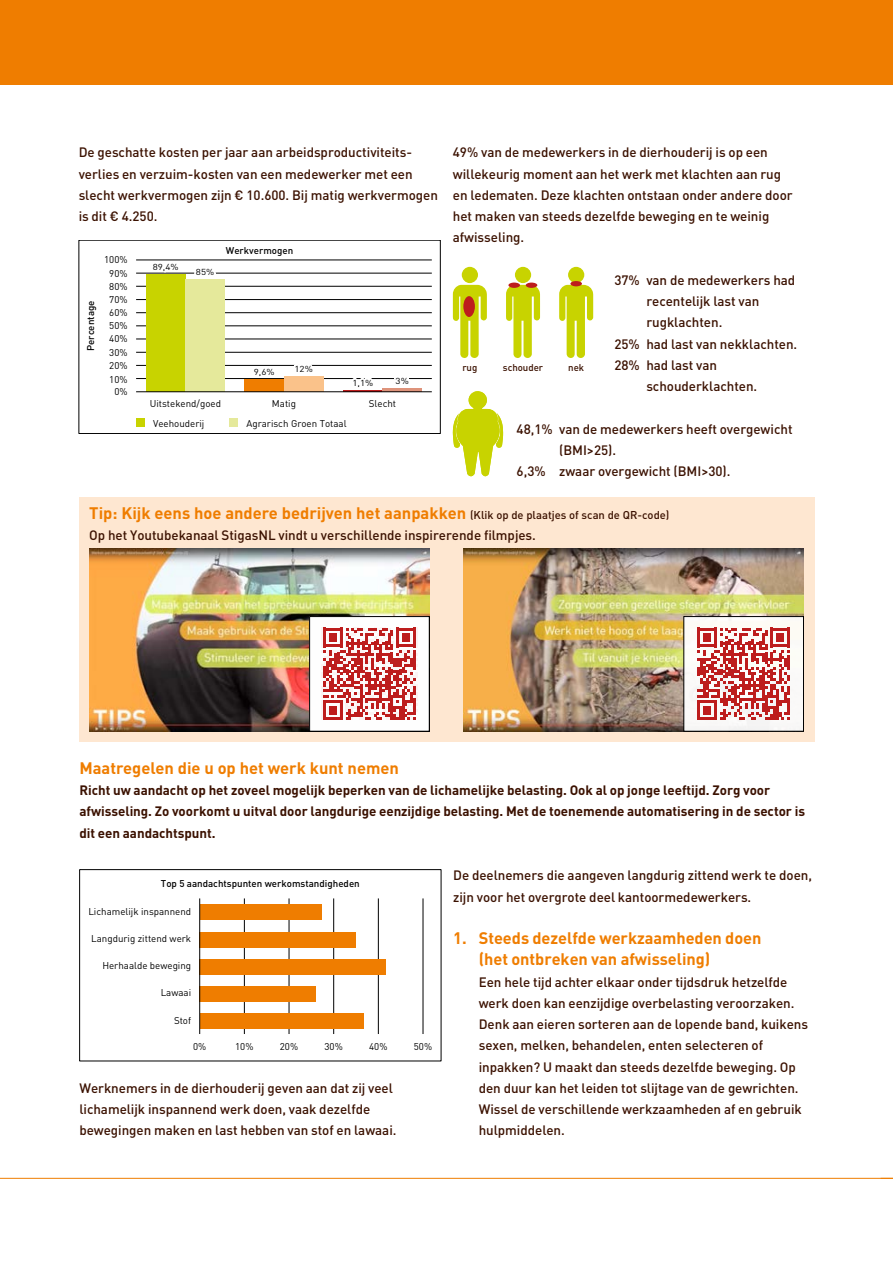
<style>
.page{position:relative;width:893px;height:1263px;background:#fff}
.page>*{position:absolute;margin:0;border:0;box-sizing:border-box;transform-origin:0 0}
.Colland_Kop{font:700 16.5px "DIN";color:#ef7d00}
.Colland_Body_Tekst{font:700 16.5px/21.3px "DIN";letter-spacing:-.005em;color:#ef7d00}
.Colland_Body_Tekst-2{font:500 13.5px/21.3px "DIN";letter-spacing:-.005em;color:#3b1100}
.Colland_Body_Tekst-3{font:700 13.5px/21.3px "DIN";letter-spacing:-.005em;color:#3b1100}
.t1{font:9.75px "DIN";color:#000}
.t2{font:500 9.75px "DIN";color:#000}
.t3{font:500 9.75px "DIN";letter-spacing:-.005em;color:#3b1100}
.t4{font:8.55px "DIN";color:#000;scale:1.13 1}
.s1{font-weight:500;font-size:11.25px;color:#3b1100}
</style>
<div class="page">
<div style="left:0;top:0;width:893px;height:85px;background:#ef7d00"></div>
<hr style="left:0;top:1178px;width:893px;height:1px;background:#ef7d00">
<hr style="left:136px;top:260px;width:296px;height:1px;background:#000">
<hr style="left:136px;top:273px;width:296px;height:1px;background:#000">
<hr style="left:136px;top:286px;width:296px;height:1px;background:#000">
<hr style="left:136px;top:299px;width:296px;height:1px;background:#000">
<hr style="left:136px;top:312px;width:296px;height:1px;background:#000">
<hr style="left:136px;top:326px;width:296px;height:1px;background:#000">
<hr style="left:136px;top:339px;width:296px;height:1px;background:#000">
<hr style="left:136px;top:352px;width:296px;height:1px;background:#000">
<hr style="left:136px;top:365px;width:296px;height:1px;background:#000">
<hr style="left:136px;top:378px;width:296px;height:1px;background:#000">
<div style="left:146px;top:274px;width:39px;height:118px;background:#c8d300"></div>
<div style="left:245px;top:379px;width:39px;height:13px;background:#ef7d00"></div>
<hr style="left:343px;top:390px;width:40px;height:2px;background:#bd1d1d">
<div style="left:185px;top:280px;width:40px;height:112px;background:#e5e99b"></div>
<div style="left:284px;top:376px;width:39px;height:16px;background:#fac28a"></div>
<hr style="left:383px;top:388px;width:39px;height:4px;background:#de937b">
<hr style="left:136px;top:391px;width:296px;height:1px;background:#000">
<div style="left:136px;top:419px;width:9px;height:8px;background:#c8d300"></div>
<div style="left:229px;top:419px;width:9px;height:8px;background:#e5e99b"></div>
<div style="left:79px;top:240px;width:362px;height:194px;border:1px solid #000"></div>
<svg style="left:248px;top:364px;width:31px;height:15px"></svg>
<svg style="left:291px;top:364px;width:26px;height:2px"></svg>
<svg style="left:349px;top:378px;width:28px;height:15px"></svg>
<svg style="left:386px;top:378px;width:27px;height:2px"></svg>
<svg style="left:146px;top:259px;width:37px;height:15px"></svg>
<svg style="left:189px;top:272px;width:29px;height:8px"></svg>
<svg style="left:453px;top:285px;width:34px;height:73px"></svg>
<div style="left:462px;top:267px;width:16px;height:16px;background:#c8d300;border-radius:50%"></div>
<div style="left:463px;top:296px;width:12px;height:21px;background:#bd1d1d;border-radius:50%"></div>
<svg style="left:506px;top:285px;width:34px;height:73px"></svg>
<div style="left:515px;top:267px;width:16px;height:16px;background:#c8d300;border-radius:50%"></div>
<div style="left:508px;top:283px;width:12px;height:5px;background:#bd1d1d;border-radius:50%"></div>
<div style="left:526px;top:283px;width:11px;height:5px;background:#bd1d1d;border-radius:50%"></div>
<svg style="left:559px;top:285px;width:34px;height:73px"></svg>
<div style="left:568px;top:267px;width:16px;height:16px;background:#c8d300;border-radius:50%"></div>
<div style="left:570px;top:281px;width:12px;height:5px;background:#bd1d1d;border-radius:50%"></div>
<svg style="left:453px;top:391px;width:50px;height:86px"></svg>
<div style="left:79px;top:497px;width:735px;height:245px;background:#fee7d1"></div>
<img style="left:89px;top:548px;width:340px;height:183px">
<div style="left:310px;top:616px;width:119px;height:115px;background:#fff"></div>
<svg style="left:321px;top:628px;width:97px;height:92px"></svg>
<div style="left:309px;top:616px;width:120px;height:115px;border:1px solid #000"></div>
<img style="left:463px;top:548px;width:341px;height:183px">
<div style="left:684px;top:616px;width:119px;height:115px;background:#fbfaf7"></div>
<svg style="left:697px;top:628px;width:93px;height:92px"></svg>
<div style="left:684px;top:616px;width:120px;height:115px;border:1px solid #000"></div>
<div style="left:79px;top:869px;width:362px;height:192px;border:1px solid #000"></div>
<hr style="left:244px;top:898px;width:1px;height:136px;background:#000">
<hr style="left:289px;top:898px;width:1px;height:136px;background:#000">
<hr style="left:333px;top:898px;width:1px;height:136px;background:#000">
<hr style="left:423px;top:898px;width:1px;height:136px;background:#000">
<hr style="left:378px;top:898px;width:1px;height:136px;background:#000">
<div style="left:200px;top:905px;width:122px;height:15px;background:#ef7d00"></div>
<div style="left:200px;top:932px;width:156px;height:15px;background:#ef7d00"></div>
<div style="left:200px;top:959px;width:186px;height:15px;background:#ef7d00"></div>
<div style="left:200px;top:986px;width:116px;height:15px;background:#ef7d00"></div>
<div style="left:200px;top:1013px;width:163px;height:16px;background:#ef7d00"></div>
<hr style="left:199px;top:898px;width:1px;height:136px;background:#000">
<p class="Colland_Body_Tekst-2" style="left:79px;top:141px;width:361px">De geschatte kosten per jaar aan arbeidsproductiviteits&shy;verlies en verzuim-kosten van een medewerker met een slecht werkvermogen zijn € 10.600. Bij matig werkvermogen is dit € 4.250.</p>
<p class="Colland_Body_Tekst-2" style="left:453px;top:141px;width:341px">49% van de medewerkers in de dierhouderij is op een willekeurig moment aan het werk met klachten aan rug en ledematen. Deze klachten ontstaan onder andere door het maken van steeds dezelfde beweging en te weinig afwisseling.</p>
<p class="Colland_Body_Tekst-2" style="left:646px;top:269px;width:151px;text-indent:-32px">37% van de medewerkers had recentelijk last van rugklachten.</p>
<p class="Colland_Body_Tekst-2" style="left:614px;top:333px;width:184px">25% had last van nekklachten.</p>
<p class="Colland_Body_Tekst-2" style="left:646px;top:354px;width:112px;text-indent:-32px">28% had last van schouderklachten.</p>
<p class="Colland_Body_Tekst-2" style="left:559px;top:418px;width:235px;text-indent:-43px">48,1% van de medewerkers heeft overgewicht (BMI&gt;25).</p>
<p class="Colland_Body_Tekst-2" style="left:517px;top:460px;width:215px">6,3% zwaar overgewicht (BMI&gt;30).</p>
<p class="t2" style="left:226px;top:244px;width:69px">Werkvermogen</p>
<p class="t1" style="left:104px;top:254px;width:25px">100%</p>
<p class="t4" style="left:153px;top:261px;width:24px">89,4%</p>
<p class="t4" style="left:196px;top:267px;width:18px">85%</p>
<p class="t1" style="left:109px;top:267px;width:20px">90%</p>
<p class="t1" style="left:109px;top:280px;width:20px">80%</p>
<p class="t1" style="left:109px;top:293px;width:20px">70%</p>
<p class="t2" style="left:85px;top:351px;width:52px;rotate:-90deg">Percentage</p>
<p class="t1" style="left:109px;top:306px;width:20px">60%</p>
<p class="t1" style="left:109px;top:320px;width:20px">50%</p>
<p class="t1" style="left:109px;top:333px;width:20px">40%</p>
<p class="t1" style="left:109px;top:346px;width:20px">30%</p>
<p class="t1" style="left:109px;top:359px;width:20px">20%</p>
<p class="t3" style="left:462px;top:361px;width:16px">rug</p>
<p class="t3" style="left:503px;top:361px;width:42px">schouder</p>
<p class="t3" style="left:568px;top:361px;width:17px">nek</p>
<p class="t4" style="left:294px;top:363px;width:18px">12%</p>
<p class="t4" style="left:254px;top:366px;width:20px">9,6%</p>
<p class="t1" style="left:109px;top:373px;width:20px">10%</p>
<p class="t4" style="left:352px;top:378px;width:20px">1,1%</p>
<p class="t4" style="left:396px;top:375px;width:13px">3%</p>
<p class="t1" style="left:114px;top:386px;width:15px">0%</p>
<p class="t1" style="left:150px;top:397px;width:73px">Uitstekend/goed</p>
<p class="t1" style="left:272px;top:397px;width:26px">Matig</p>
<p class="t1" style="left:369px;top:397px;width:29px">Slecht</p>
<p class="t1" style="left:153px;top:418px;width:53px">Veehouderij</p>
<p class="t1" style="left:246px;top:418px;width:102px">Agrarisch Groen Totaal</p>
<p class="Colland_Kop" style="left:89px;top:502px;width:582px">Tip: Kijk eens hoe andere bedrijven het aanpakken <span class="s1">(Klik op de plaatjes of scan de QR-code)</span></p>
<p class="Colland_Body_Tekst-2" style="left:89px;top:524px;width:448px">Op het Youtubekanaal StigasNL vindt u verschillende inspirerende filmpjes.</p>
<p class="Colland_Kop" style="left:79px;top:757px;width:321px">Maatregelen die u op het werk kunt nemen</p>
<p class="Colland_Body_Tekst-3" style="left:79px;top:779px;width:727px">Richt uw aandacht op het zoveel mogelijk beperken van de lichamelijke belasting. Ook al op jonge leeftijd. Zorg voor afwisseling. Zo voorkomt u uitval door langdurige eenzijdige belasting. Met de toenemende automatisering in de sector is dit een aandachtspunt.</p>
<p class="t2" style="left:161px;top:877px;width:200px">Top 5 aandachtspunten werkomstandigheden</p>
<p class="t1" style="left:88px;top:905px;width:104px">Lichamelijk inspannend</p>
<p class="t1" style="left:91px;top:932px;width:101px">Langdurig zittend werk</p>
<p class="t1" style="left:102px;top:960px;width:90px">Herhaalde beweging</p>
<p class="t1" style="left:161px;top:987px;width:32px">Lawaai</p>
<p class="t1" style="left:174px;top:1014px;width:19px">Stof</p>
<p class="t1" style="left:193px;top:1040px;width:15px">0%</p>
<p class="t1" style="left:235px;top:1040px;width:20px">10%</p>
<p class="t1" style="left:280px;top:1040px;width:20px">20%</p>
<p class="t1" style="left:325px;top:1040px;width:20px">30%</p>
<p class="t1" style="left:369px;top:1040px;width:20px">40%</p>
<p class="t1" style="left:414px;top:1040px;width:20px">50%</p>
<p class="Colland_Body_Tekst-2" style="left:79px;top:1077px;width:319px">Werknemers in de dierhouderij geven aan dat zij veel lichamelijk inspannend werk doen, vaak dezelfde bewegingen maken en last hebben van stof en lawaai.</p>
<p class="Colland_Body_Tekst-2" style="left:453px;top:864px;width:360px">De deelnemers die aangeven langdurig zittend werk te doen, zijn voor het overgrote deel kantoormedewerkers.</p>
<p class="Colland_Body_Tekst" style="left:479px;top:927px;width:284px;text-indent:-26px">1. Steeds dezelfde werkzaamheden doen (het ontbreken van afwisseling)</p>
<p class="Colland_Body_Tekst-2" style="left:479px;top:970px;width:331px">Een hele tijd achter elkaar onder tijdsdruk hetzelfde werk doen kan eenzijdige overbelasting veroorzaken.<br>Denk aan eieren sorteren aan de lopende band, kuikens sexen, melken, behandelen, enten selecteren of inpakken? U maakt dan steeds dezelfde beweging. Op den duur kan het leiden tot slijtage van de gewrichten.<br>Wissel de verschillende werkzaamheden af en gebruik hulpmiddelen.</p>
</div>
